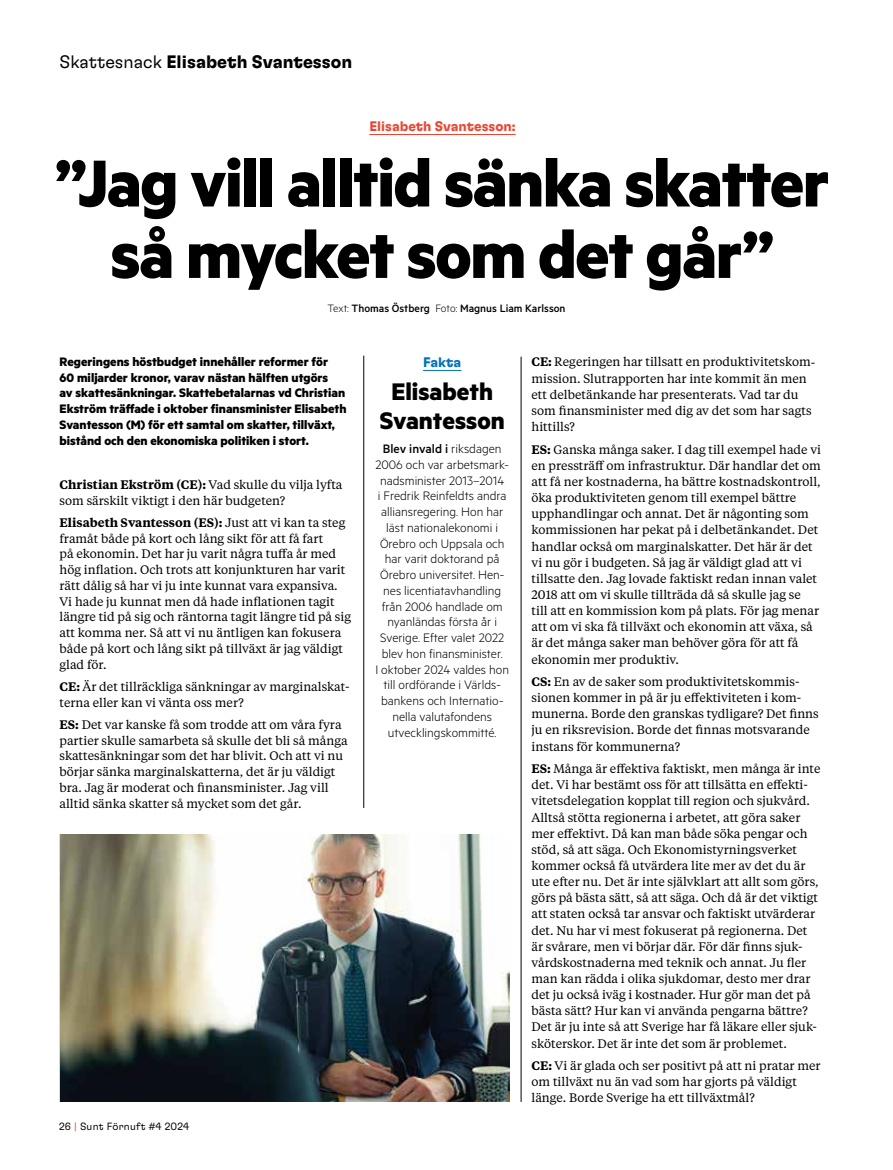
<style>
.page{position:relative;width:893px;height:1170px;background:#fff}
.page>*{position:absolute;margin:0;border:0;box-sizing:border-box;transform-origin:0 0}
.t1{font:700 74.55px/71.4px "Metric";letter-spacing:-.02em;color:#000;text-align:center}
.t2{font:700 27px/28.5px "Metric";color:#000;text-align:center}
.t3{font:700 18px "GT Flexa";color:#000}
.t4{font:300 13.8px/15.8px "Metric";color:#000;text-align:center}
.t5{font:700 13.8px/15.8px "Metric";color:#000}
.t6{font:700 13.8px "GT Flexa";color:#e94734}
.t7{font:700 13.8px "GT Flexa";color:#0071b9}
.t8{font:12.3px/16.2px "Tiempos Text";color:#000}
.t9{font:500 12px "Metric";color:#000}
.t10{font:300 10.5px "GT Flexa";letter-spacing:.025em;color:#000}
.s1{font-weight:300}
.s2{font-weight:600}
.s3{color:#e94734}
.s4{font-weight:500}
</style>
<div class="page">
<img style="left:60px;top:834px;width:449px;height:267px">
<hr style="left:521px;top:356px;width:1px;height:745px;background:#000">
<hr style="left:363px;top:355px;width:1px;height:452px;background:#000">
<hr style="left:369px;top:134px;width:147px;height:1px;background:#e94734">
<hr style="left:423px;top:370px;width:38px;height:1px;background:#0071b9">
<h3 class="t3" style="left:60px;top:51px;width:294px"><span class="s1">Skattesnack</span> Elisabeth Svantesson</h3>
<p class="t6" style="left:369px;top:118px;width:148px">Elisabeth Svantesson:</p>
<h1 class="t1" style="left:55px;top:145px;width:776px">”Jag vill alltid sänka skatter så mycket som det går”</h1>
<p class="t9" style="left:327px;top:301px;width:240px"><span class="s1">Text:</span> Thomas Östberg <span class="s1">Foto:</span> Magnus Liam Karlsson</p>
<p class="t5" style="left:60px;top:353px;width:289px">Regeringens höstbudget innehåller reformer för<br>60 miljarder kronor, varav nästan hälften utgörs<br>av skattesänkningar. Skattebetalarnas vd Christian Ekström träffade i oktober finansminister Elisabeth Svantesson (M) för ett samtal om skatter, tillväxt, bistånd och den ekonomiska politiken i stort.</p>
<p class="t8" style="left:60px;top:476px;width:284px;line-height:15.8px"><span class="s2">Christian Ekström (CE):</span> Vad skulle du vilja lyfta som särskilt viktigt i den här budgeten?</p>
<p class="t8" style="left:60px;top:514px;width:293px;line-height:15.8px"><span class="s2">Elisabeth Svantesson (ES):</span> Just att vi kan ta steg framåt både på kort och lång sikt för att få fart<br>på ekonomin. Det har ju varit några tuffa år med hög inflation. Och trots att konjunkturen har varit rätt dålig så har vi ju inte kunnat vara expansiva.<br>Vi hade ju kunnat men då hade inflationen tagit längre tid på sig och räntorna tagit längre tid på sig att komma ner. Så att vi nu äntligen kan fokusera både på kort och lång sikt på tillväxt är jag väldigt glad för.</p>
<p class="t8" style="left:60px;top:678px;width:292px;line-height:15.8px"><span class="s2">CE:</span> Är det tillräckliga sänkningar av marginalskat&shy;terna eller kan vi vänta oss mer?</p>
<p class="t8" style="left:60px;top:716px;width:290px;line-height:15.8px"><span class="s2">ES:</span> Det var kanske få som trodde att om våra fyra partier skulle samarbeta så skulle det bli så många skattesänkningar som det har blivit. Och att vi nu börjar sänka marginalskatterna, det är ju väldigt bra. Jag är moderat och finansminister. Jag vill alltid sänka skatter så mycket som det går.</p>
<p class="t10" style="left:59px;top:1119px;width:132px">26 <span class="s3">|</span> Sunt Förnuft #4 2024</p>
<p class="t7" style="left:423px;top:354px;width:40px">Fakta</p>
<h2 class="t2" style="left:380px;top:376px;width:127px">Elisabeth<br>Svantesson</h2>
<p class="t4" style="left:375px;top:440px;width:135px"><span class="s4">Blev invald i</span> riksdagen<br>2006 och var arbetsmark&shy;nadsminister 2013–2014<br>i Fredrik Reinfeldts andra alliansregering. Hon har läst nationalekonomi i<br>Örebro och Uppsala och har varit doktorand på<br>Örebro universitet. Hen&shy;nes licentiatavhandling från 2006 handlade om nyanländas första år i<br>Sverige. Efter valet 2022 blev hon finansminister.<br>I oktober 2024 valdes hon till ordförande i Världs&shy;bankens och Internatio&shy;nella valutafondens utvecklingskommitté.</p>
<p class="t8" style="left:531px;top:353px;width:285px"><span class="s2">CE:</span> Regeringen har tillsatt en produktivitetskom&shy;mission. Slutrapporten har inte kommit än men ett delbetänkande har presenterats. Vad tar du som finansminister med dig av det som har sagts hittills?</p>
<p class="t8" style="left:531px;top:440px;width:291px"><span class="s2">ES:</span> Ganska många saker. I dag till exempel hade vi en pressträff om infrastruktur. Där handlar det om att få ner kostnaderna, ha bättre kostnadskontroll, öka produktiviteten genom till exempel bättre upphandlingar och annat. Det är någonting som kommissionen har pekat på i delbetänkandet. Det handlar också om marginalskatter. Det här är det vi nu gör i budgeten. Så jag är väldigt glad att vi tillsatte den. Jag lovade faktiskt redan innan valet 2018 att om vi skulle tillträda då så skulle jag se<br>till att en kommission kom på plats. För jag menar att om vi ska få tillväxt och ekonomin att växa, så är det många saker man behöver göra för att få ekonomin mer produktiv.</p>
<p class="t8" style="left:531px;top:673px;width:289px"><span class="s2">CS:</span> En av de saker som produktivitetskommis&shy;sionen kommer in på är ju effektiviteten i kom&shy;munerna. Borde den granskas tydligare? Det finns ju en riksrevision. Borde det finnas motsvarande instans för kommunerna?</p>
<p class="t8" style="left:531px;top:760px;width:290px"><span class="s2">ES:</span> Många är effektiva faktiskt, men många är inte det. Vi har bestämt oss för att tillsätta en effekti&shy;vitetsdelegation kopplat till region och sjukvård.<br>Alltså stötta regionerna i arbetet, att göra saker mer effektivt. Då kan man både söka pengar och stöd, så att säga. Och Ekonomistyrningsverket kommer också få utvärdera lite mer av det du är ute efter nu. Det är inte självklart att allt som görs, görs på bästa sätt, så att säga. Och då är det viktigt att staten också tar ansvar och faktiskt utvärderar det. Nu har vi mest fokuserat på regionerna. Det är svårare, men vi börjar där. För där finns sjuk&shy;vårdskostnaderna med teknik och annat. Ju fler man kan rädda i olika sjukdomar, desto mer drar det ju också iväg i kostnader. Hur gör man det på bästa sätt? Hur kan vi använda pengarna bättre?<br>Det är ju inte så att Sverige har få läkare eller sjuk&shy;sköterskor. Det är inte det som är problemet.</p>
<p class="t8" style="left:531px;top:1056px;width:291px"><span class="s2">CE:</span> Vi är glada och ser positivt på att ni pratar mer om tillväxt nu än vad som har gjorts på väldigt länge. Borde Sverige ha ett tillväxtmål?</p>
</div>
